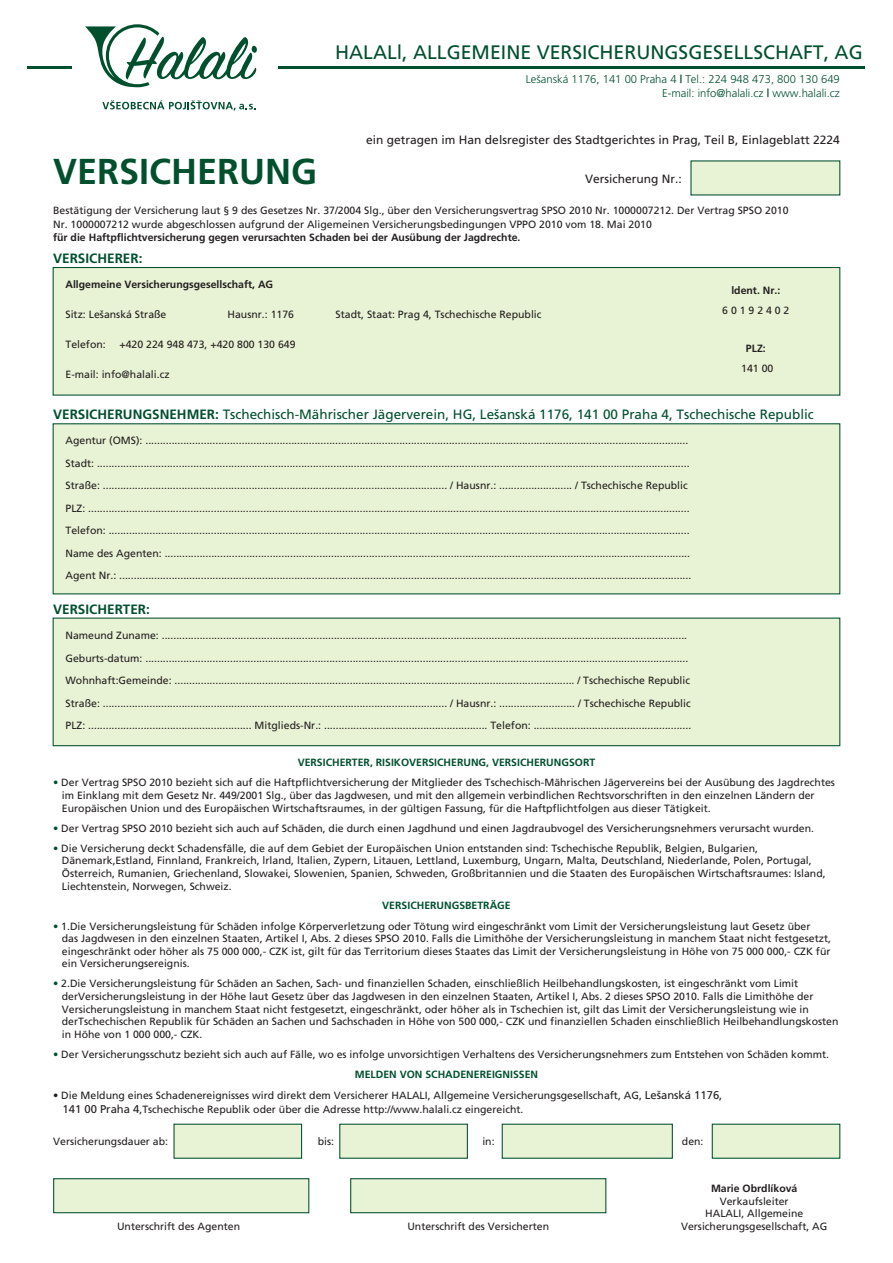
<style>
.page{position:relative;width:893px;height:1263px;background:#fff}
.page>*{position:absolute;margin:0;border:0;box-sizing:border-box;transform-origin:0 0}
.t1{font:700 36px "Frutiger CE";color:#00502e}
.t2{font:19.5px "Frutiger CE";color:#00502e}
.t3{font:13.5px "Frutiger CE";color:#00502e}
.t4{font:700 13.5px "Frutiger CE";color:#00502e}
.t5{font:12px "Frutiger CE";color:#231f20}
.t6{font:300 11.25px/13.5px "Frutiger CE";color:#00502e;text-align:right}
.t7{font:10.5px/12.6px "Frutiger CE";color:#231f20}
.t8{font:700 10.5px "Frutiger CE";color:#231f20}
.t9{font:700 10.5px "Frutiger CE";color:#00502e}
.s1{font-weight:700}
.s2{color:#00502e}
.s3{font-weight:700;color:#00502e}
.s4{font-size:11.25px}
</style>
<div class="page">
<div style="left:53px;top:267px;width:787px;height:129px;background:#e8f2d4;border:1px solid #00502e"></div>
<div style="left:53px;top:423px;width:787px;height:171px;background:#e8f2d4"></div>
<div style="left:53px;top:618px;width:787px;height:128px;background:#e8f2d4;border:1px solid #00502e"></div>
<div style="left:690px;top:160px;width:150px;height:35px;background:#e8f2d4"></div>
<div style="left:173px;top:1124px;width:129px;height:35px;background:#e8f2d4"></div>
<div style="left:339px;top:1124px;width:129px;height:35px;background:#e8f2d4"></div>
<div style="left:712px;top:1124px;width:128px;height:35px;background:#e8f2d4"></div>
<div style="left:502px;top:1124px;width:171px;height:35px;background:#e8f2d4"></div>
<div style="left:53px;top:1178px;width:256px;height:35px;background:#e8f2d4;border:1px solid #00502e"></div>
<div style="left:350px;top:1178px;width:256px;height:35px;background:#e8f2d4;border:1px solid #00502e"></div>
<hr style="left:28px;top:66px;width:44px;height:3px;background:#00502e">
<hr style="left:278px;top:66px;width:586px;height:3px;background:#00502e">
<svg style="left:85px;top:24px;width:172px;height:63px"></svg>
<svg style="left:102px;top:100px;width:154px;height:10px"></svg>
<h2 class="t2" style="left:335px;top:42px;width:529px">HALALl, ALLGEMEINE VERSICHERUNGSGESELLSCHAFT, AG</h2>
<p class="t6" style="left:526px;top:73px;width:315px">Lešanská 1176, 141 00 Praha 4 <span class="s1">|</span> Tel.: 224 948 473, 800 130 649<br>E-mail: info@halali.cz <span class="s1">|</span> www.halali.cz</p>
<p class="t5" style="left:366px;top:133px;width:475px">ein getragen im Han delsregister des Stadtgerichtes in Prag, Teil B, Einlageblatt 2224</p>
<h1 class="t1" style="left:53px;top:151px;width:266px">VERSICHERUNG</h1>
<p class="t5" style="left:585px;top:172px;width:98px">Versicherung Nr.:</p>
<p class="t7" style="left:53px;top:203px;width:737px;line-height:14.4px">Bestätigung der Versicherung laut § 9 des Gesetzes Nr. 37/2004 Slg., über den Versicherungsvertrag SPSO 2010 Nr. 1000007212. Der Vertrag SPSO 2010<br>Nr. 1000007212 wurde abgeschlossen aufgrund der Aligemeinen Versicherungsbedingungen VPPO 2010 vom 18. Mai 2010</p>
<p class="t8" style="left:53px;top:231px;width:469px">für die Haftpflichtversicherung gegen verursachten Schaden bei der Ausübung der Jagdrechte.</p>
<p class="t4" style="left:53px;top:251px;width:91px">VERSICHERER:</p>
<p class="t8" style="left:65px;top:279px;width:209px">Allgemeine Versicherungsgesellschaft, AG</p>
<p class="t7" style="left:65px;top:309px;width:102px">Sitz: Lešanská Straße</p>
<p class="t7" style="left:227px;top:309px;width:68px">Hausnr.: 1176</p>
<p class="t7" style="left:335px;top:309px;width:207px">Stadt, Staat: Prag 4, Tschechische Republic</p>
<p class="t7" style="left:65px;top:338px;width:42px">Telefon:</p>
<p class="t7" style="left:119px;top:338px;width:178px">+420 224 948 473, +420 800 130 649</p>
<p class="t7" style="left:65px;top:368px;width:106px">E-mail: info@halali.cz</p>
<p class="t8" style="left:731px;top:285px;width:51px">ldent. Nr.:</p>
<p class="t7" style="left:722px;top:304px;width:69px">6 0 1 9 2 4 0 2</p>
<p class="t8" style="left:746px;top:342px;width:21px">PLZ:</p>
<p class="t7" style="left:741px;top:362px;width:34px">141 00</p>
<p class="t3" style="left:53px;top:407px;width:762px"><span class="s1">VERSICHERUNGSNEHMER:</span> Tschechisch-Mährischer Jägerverein, HG, Lešanská 1176, 141 00 Praha 4, Tschechische Republic</p>
<p class="t7" style="left:65px;top:429px;width:627px;line-height:22.5px">Agentur (OMS): ..........................................................................................................................................................................................<br>Stadt: ...........................................................................................................................................................................................................<br>Straße: ...................................................................................................................... / Hausnr.: ......................... / Tschechische Republic PLZ: ..............................................................................................................................................................................................................<br>Telefon: .......................................................................................................................................................................................................<br>Name des Agenten: ....................................................................................................................................................................................<br>Agent Nr.: ....................................................................................................................................................................................................</p>
<p class="t4" style="left:53px;top:601px;width:98px">VERSICHERTER:</p>
<p class="t7" style="left:65px;top:624px;width:627px;line-height:22.5px">Nameund Zuname: ....................................................................................................................................................................................<br>Geburts-datum: ..........................................................................................................................................................................................<br>Wohnhaft:Gemeinde: ......................................................................................................................................... / Tschechische Republic Straße: ...................................................................................................................... / Hausnr.: .......................... / Tschechische Republic PLZ: ........................................................ Mitglieds-Nr.: ........................................................ Telefon: ......................................................</p>
<p class="t9" style="left:298px;top:757px;width:299px">VERSICHERTER, RISIKOVERSICHERUNG, VERSICHERUNGSORT</p>
<p class="t7" style="left:62px;top:776px;width:775px;text-indent:-9px"><span class="s2">•</span> Der Vertrag SPSO 2010 bezieht sich auf die Haftpflichtversicherung der Mitglieder des Tschechisch-Mährischen Jägervereins bei der Ausübung des Jagdrechtes im Einklang mit dem Gesetz Nr. 449/2001 Slg., über das Jagdwesen, und mit den allgemein verbindlichen Rechtsvorschriften in den einzelnen Ländern der<br>Europäischen Union und des Europäischen Wirtschaftsraumes, in der gültigen Fassung, für die Haftpflichtfolgen aus dieser Tätigkeit.</p>
<p class="t7" style="left:53px;top:822px;width:762px"><span class="s2">•</span> Der Vertrag SPSO 2010 bezieht sich auch auf Schäden, die durch einen Jagdhund und einen Jagdraubvogel des Versicherungsnehmers verursacht wurden.</p>
<p class="t7" style="left:62px;top:842px;width:765px;text-indent:-9px"><span class="s2">•</span> Die Versicherung deckt Schadensfälle, die auf dem Gebiet der Europäischen Union entstanden sind: Tschechische Republik, Belgien, Bulgarien, Dänemark,Estland, Finnland, Frankreich, lrland, ltalien, Zypern, Litauen, Lettland, Luxemburg, Ungarn, Malta, Deutschland, Niederlande, Polen, Portugal, Österreich, Rumanien, Griechenland, Slowakei, Slowenien, Spanien, Schweden, Großbritannien und die Staaten des Europäischen Wirtschaftsraumes: Island, Liechtenstein, Norwegen, Schweiz.</p>
<p class="t9" style="left:382px;top:900px;width:130px">VERSICHERUNGSBETRÄGE</p>
<p class="t7" style="left:62px;top:919px;width:771px;text-indent:-9px"><span class="s2">•</span> 1.Die Versicherungsleistung für Schäden infolge Körperverletzung oder Tötung wird eingeschränkt vom Limit der Versicherungsleistung laut Gesetz über<br>das Jagdwesen in den einzelnen Staaten, Artikel I, Abs. 2 dieses SPSO 2010. Falls die Limithöhe der Versicherungsleistung in manchem Staat nicht festgesetzt, eingeschränkt oder höher als 75 000 000,- CZK ist, gilt für das Territorium dieses Staates das Limit der Versicherungsleistung in Höhe von 75 000 000,- CZK für ein Versicherungsereignis.</p>
<p class="t7" style="left:62px;top:977px;width:778px;text-indent:-9px"><span class="s2">•</span> 2.Die Versicherungsleistung für Schäden an Sachen, Sach- und finanziellen Schaden, einschließlich Heilbehandlungskosten, ist eingeschränkt vom Limit derVersicherungsleistung in der Höhe laut Gesetz über das Jagdwesen in den einzelnen Staaten, Artikel I, Abs. 2 dieses SPSO 2010. Falls die Limithöhe der Versicherungsleistung in manchem Staat nicht festgesetzt, eingeschränkt, oder höher als in Tschechien ist, gilt das Limit der Versicherungsleistung wie in derTschechischen Republik für Schäden an Sachen und Sachschaden in Höhe von 500 000,- CZK und finanziellen Schaden einschließlich Heilbehandlungskosten in Höhe von 1 000 000,- CZK.</p>
<p class="t7" style="left:355px;top:1044px;width:476px;line-height:20.5px;text-indent:-302px"><span class="s2">•</span> Der Versicherungsschutz bezieht sich auch auf Fälle, wo es infolge unvorsichtigen Verhaltens des Versicherungsnehmers zum Entstehen von Schäden kommt.<br><span class="s3">MELDEN VON SCHADENEREIGNISSEN</span></p>
<p class="t7" style="left:63px;top:1089px;width:661px;line-height:13.5px;text-indent:-9px">• Die Meldung eines Schadenereignisses wird direkt dem Versicherer HALALI, Allgemeine Versicherungsgesellschaft, AG, <span class="s4">Lešanská 1176,<br>141 00 Praha 4</span>,Tschechische Republik oder über die Adresse http://www.halali.cz eingereicht.</p>
<p class="t7" style="left:53px;top:1135px;width:116px">Versicherungsdauer ab:</p>
<p class="t7" style="left:318px;top:1135px;width:18px">bis:</p>
<p class="t7" style="left:482px;top:1135px;width:14px">in:</p>
<p class="t7" style="left:682px;top:1135px;width:23px">den:</p>
<p class="t7" style="left:117px;top:1220px;width:125px">Unterschrift des Agenten</p>
<p class="t7" style="left:407px;top:1220px;width:143px">Unterschrift des Versicherten</p>
<p class="t8" style="left:711px;top:1182px;width:88px">Marie Obrdlíková</p>
<p class="t7" style="left:681px;top:1195px;width:148px;text-align:center">Verkaufsleiter<br>HALALI, Allgemeine<br>Versicherungsgesellschaft, AG</p>
</div>
